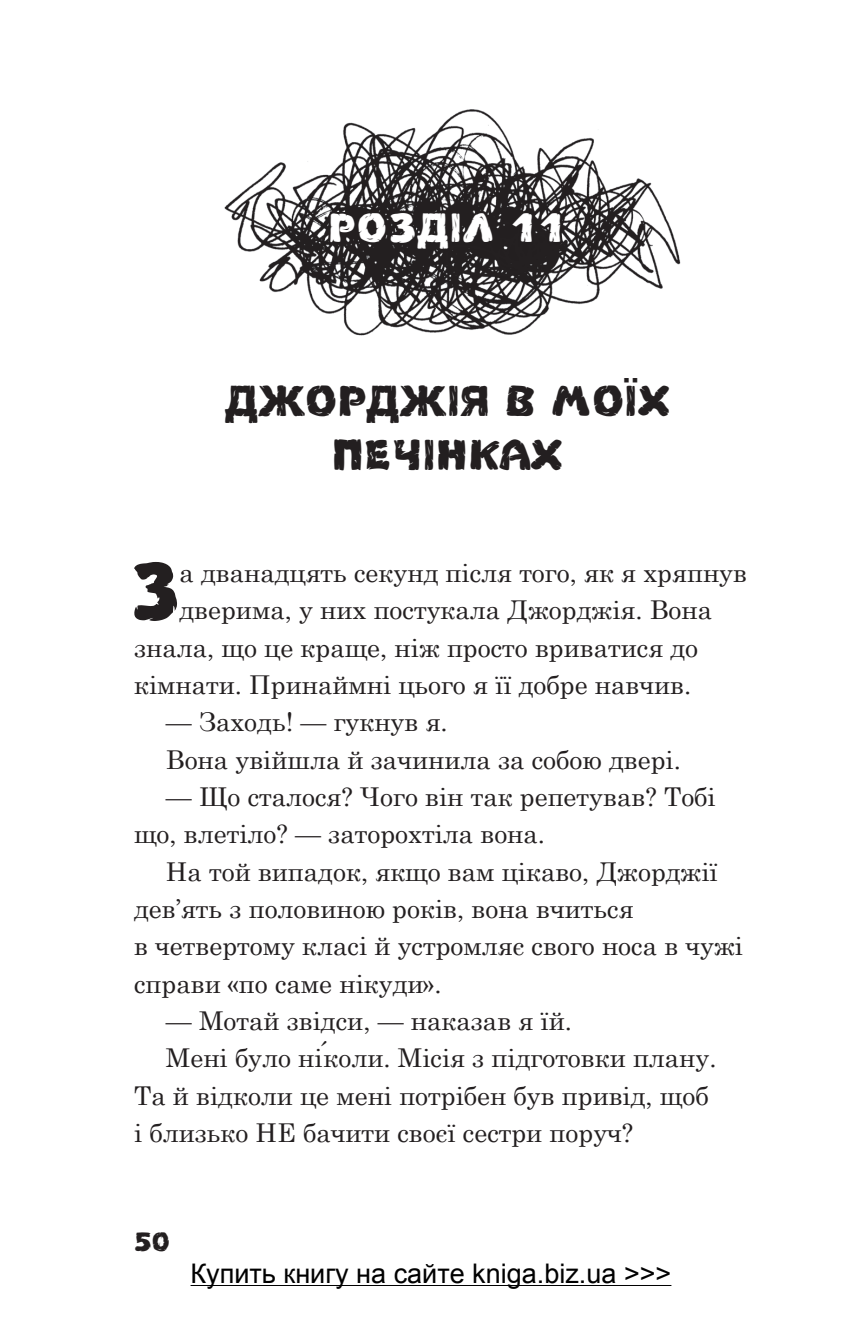
<style>
.page{position:relative;width:862px;height:1340px;background:#fff}
.page>*{position:absolute;margin:0;border:0;box-sizing:border-box;transform-origin:0 0}
.t1{font:700 75.6px "lj Turtles TMNT";color:#231f20;scale:.9 1}
.t2{font:700 40.5px/54px "lj Turtles TMNT";color:#231f20;text-align:center}
.t3{font:700 38.25px "lj Turtles TMNT";color:#fff}
.t4{font:27px "Arial";color:#000}
.t5{font:25.88px/37.4px "Century Schoolbook";color:#231f20}
.t6{font:700 24.75px "lj Turtles TMNT";color:#231f20}
</style>
<div class="page">
<img style="left:224px;top:109px;width:457px;height:180px">
<svg style="left:270px;top:147px;width:331px;height:189px"></svg>
<hr style="left:190px;top:1284px;width:481px;height:1px;background:#000">
<h3 class="t3" style="left:327px;top:203px;width:58px">РОЗДІЛ</h3>
<h3 class="t3" style="left:509px;top:203px;width:58px">11</h3>
<h2 class="t2" style="left:225px;top:373px;width:445px">ДЖОРДЖІЯ В МОЇХ<br>ПЕЧІНКАХ</h2>
<h1 class="t1" style="left:129px;top:542px;width:49px">З</h1>
<p class="t5" style="left:179px;top:551px;width:568px">а дванадцять секунд після того, як я хряпнув</p>
<p class="t5" style="left:179px;top:589px;width:534px">дверима, у них постукала Джорджія. Вона</p>
<p class="t5" style="left:134px;top:626px;width:565px">знала, що це краще, ніж просто вриватися до</p>
<p class="t5" style="left:134px;top:663px;width:558px">кімнати. Принаймні цього я її добре навчив.</p>
<p class="t5" style="left:166px;top:701px;width:516px">— Заходь! — гукнув я.<br>Вона увійшла й зачинила за собою двері.</p>
<p class="t5" style="left:134px;top:775px;width:582px;text-indent:32px">— Що сталося? Чого він так репетував? Тобі що, влетіло? — заторохтіла вона.</p>
<p class="t5" style="left:134px;top:850px;width:610px;text-indent:32px">На той випадок, якщо вам цікаво, Джорджії дев’ять з половиною років, вона вчиться<br>в четвертому класі й устромляє свого носа в чужі справи «по саме нікуди».</p>
<p class="t5" style="left:166px;top:999px;width:407px">— Мотай звідси, — наказав я їй.</p>
<p class="t5" style="left:166px;top:1036px;width:552px">Мені було ні´коли. Місія з підготовки плану.</p>
<p class="t5" style="left:134px;top:1074px;width:576px">Та й відколи це мені потрібен був привід, щоб</p>
<p class="t5" style="left:134px;top:1111px;width:500px">і близько НЕ бачити своєї сестри поруч?</p>
<p class="t6" style="left:134px;top:1225px;width:37px">50</p>
<p class="t4" style="left:190px;top:1255px;width:482px">Купить книгу на сайте kniga.biz.ua &gt;&gt;&gt;</p>
</div>
